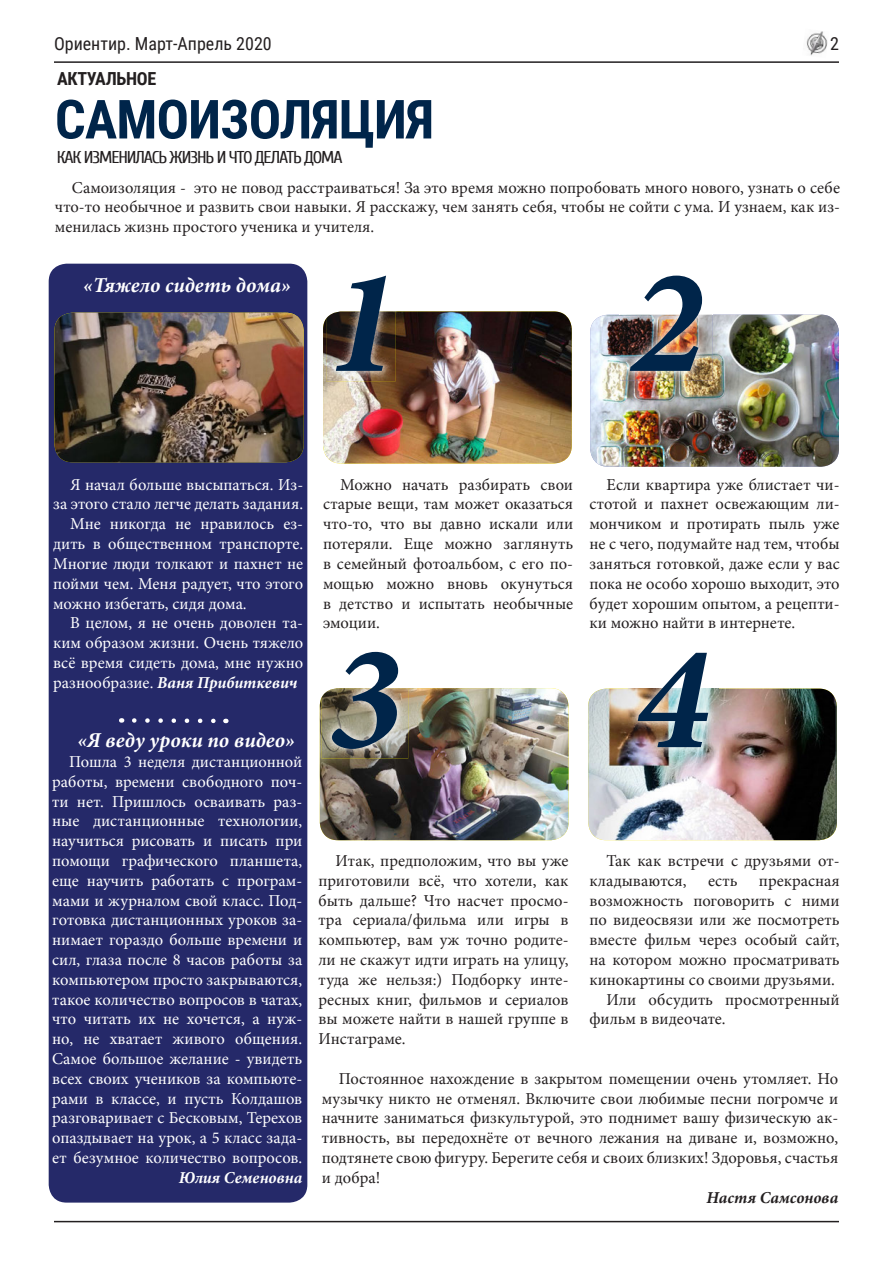
<style>
.page{position:relative;width:893px;height:1263px;background:#fff}
.page>*{position:absolute;margin:0;border:0;box-sizing:border-box;transform-origin:0 0}
.t1{font:italic 700 150px "Minion Pro";color:#00254a}
.t2{font:700 54px "Roboto Condensed";letter-spacing:-.015em;color:#00254a}
.t3{font:italic 700 21px "Minion Pro";color:#fff}
.t4{font:18px "Roboto Condensed";color:#231f20}
.t5{font:700 18px "Roboto Condensed";letter-spacing:-.015em;color:#231f20}
.t6{font:17.1px "Cuprum";letter-spacing:-.06em;color:#231f20;scale:1.05 1}
.t7{font:16.5px/19.8px "Minion Pro";color:#231f20;text-align:justify}
.t8{font:16.5px/19.8px "Minion Pro";color:#fff;text-align:justify}
.t9{font:italic 700 16.5px "Minion Pro";color:#fff}
.t10{font:italic 700 16.5px "Minion Pro";color:#231f20}
.s1{font-weight:400;font-style:normal}
</style>
<div class="page">
<hr style="left:54px;top:61px;width:785px;height:2px;background:#231f20">
<hr style="left:54px;top:1221px;width:785px;height:1px;background:#231f20">
<img style="left:806px;top:31px;width:22px;height:25px">
<div style="left:49px;top:264px;width:258px;height:938px;background:#252969;border-radius:18px"></div>
<img style="left:54px;top:313px;width:250px;height:149px">
<img style="left:323px;top:311px;width:249px;height:152px;border-radius:18px">
<img style="left:323px;top:319px;width:3px;height:62px">
<img style="left:326px;top:311px;width:70px;height:70px">
<img style="left:590px;top:315px;width:249px;height:152px">
<img style="left:320px;top:688px;width:249px;height:152px;border-radius:18px">
<img style="left:320px;top:697px;width:88px;height:127px">
<img style="left:588px;top:689px;width:249px;height:151px;border-radius:18px">
<img style="left:588px;top:689px;width:130px;height:151px">
<img style="left:620px;top:314px;width:92px;height:67px">
<img style="left:620px;top:315px;width:92px;height:1px">
<img style="left:322px;top:688px;width:86px;height:70px">
<img style="left:628px;top:688px;width:90px;height:69px">
<svg style="left:134px;top:718px;width:82px;height:5px"></svg>
<p class="t4" style="left:54px;top:31px;width:219px">Ориентир. Март-Апрель 2020</p>
<p class="t4" style="left:830px;top:31px;width:10px">2</p>
<p class="t5" style="left:57px;top:66px;width:101px">АКТУАЛЬНОЕ</p>
<h2 class="t2" style="left:55px;top:81px;width:381px">САМОИЗОЛЯЦИЯ</h2>
<p class="t6" style="left:57px;top:148px;width:274px">КАК ИЗМЕНИЛАСЬ ЖИЗНЬ И ЧТО ДЕЛАТЬ ДОМА</p>
<p class="t7" style="left:55px;top:178px;width:787px;text-indent:17px">Самоизоляция - это не повод расстраиваться! За это время можно попробовать много нового, узнать о себе что-то необычное и развить свои навыки. Я расскажу, чем занять себя, чтобы не сойти с ума. И узнаем, как из&shy;менилась жизнь простого ученика и учителя.</p>
<p class="t3" style="left:83px;top:270px;width:209px">«Тяжело сидеть дома»</p>
<h1 class="t1" style="left:326px;top:216px;width:76px">1</h1>
<h1 class="t1" style="left:629px;top:216px;width:76px">2</h1>
<p class="t8" style="left:70px;top:475px;width:235px">Я начал больше высыпаться. Из-</p>
<p class="t8" style="left:53px;top:494px;width:252px">за этого стало легче делать задания.</p>
<p class="t8" style="left:70px;top:514px;width:235px">Мне никогда не нравилось ез-</p>
<p class="t8" style="left:53px;top:534px;width:252px">дить в общественном транспорте.</p>
<p class="t8" style="left:53px;top:554px;width:252px">Многие люди толкают и пахнет не</p>
<p class="t8" style="left:53px;top:574px;width:252px">пойми чем. Меня радует, что этого</p>
<p class="t8" style="left:53px;top:593px;width:195px">можно избегать, сидя дома.</p>
<p class="t8" style="left:70px;top:613px;width:235px">В целом, я не очень доволен та-</p>
<p class="t8" style="left:53px;top:633px;width:252px">ким образом жизни. Очень тяжело</p>
<p class="t8" style="left:53px;top:653px;width:252px">всё время сидеть дома, мне нужно</p>
<p class="t9" style="left:53px;top:671px;width:246px"><span class="s1">разнообразие.</span> Ваня Прибиткевич</p>
<p class="t3" style="left:77px;top:726px;width:219px">«Я веду уроки по видео»</p>
<p class="t8" style="left:52px;top:752px;width:252px;text-indent:17px">Пошла 3 неделя дистанционной работы, времени свободного поч&shy;ти нет. Пришлось осваивать раз&shy;ные дистанционные технологии, научиться рисовать и писать при помощи графического планшета, еще научить работать с програм&shy;мами и журналом свой класс. Под&shy;готовка дистанционных уроков за&shy;нимает гораздо больше времени и сил, глаза после 8 часов работы за компьютером просто закрываются, такое количество вопросов в чатах, что читать их не хочется, а нуж&shy;но, не хватает живого общения.<br>Самое большое желание - увидеть всех своих учеников за компьюте&shy;рами в классе, и пусть Колдашов разговаривает с Бесковым, Терехов опаздывает на урок, а 5 класс зада&shy;ет безумное количество вопросов.</p>
<p class="t9" style="left:179px;top:1166px;width:125px">Юлия Семеновна</p>
<p class="t7" style="left:323px;top:475px;width:252px;text-indent:17px">Можно начать разбирать свои старые вещи, там может оказаться что-то, что вы давно искали или потеряли. Еще можно заглянуть в семейный фотоальбом, с его по&shy;мощью можно вновь окунуться в детство и испытать необычные эмоции.</p>
<p class="t7" style="left:590px;top:475px;width:252px;text-indent:17px">Если квартира уже блистает чи&shy;стотой и пахнет освежающим ли&shy;мончиком и протирать пыль уже не с чего, подумайте над тем, чтобы заняться готовкой, даже если у вас пока не особо хорошо выходит, это будет хорошим опытом, а рецепти&shy;ки можно найти в интернете.</p>
<h1 class="t1" style="left:328px;top:592px;width:76px">3</h1>
<h1 class="t1" style="left:635px;top:592px;width:76px">4</h1>
<p class="t7" style="left:318px;top:851px;width:252px;text-indent:17px">Итак, предположим, что вы уже приготовили всё, что хотели, как быть дальше? Что насчет просмо&shy;тра сериала/фильма или игры в компьютер, вам уж точно родите&shy;ли не скажут идти играть на улицу, туда же нельзя:) Подборку инте&shy;ресных книг, фильмов и сериалов вы можете найти в нашей группе в Инстаграме.</p>
<p class="t7" style="left:590px;top:851px;width:252px;text-indent:17px">Так как встречи с друзьями от&shy;кладываются,</p>
<p class="t7" style="left:708px;top:871px;width:31px">есть</p>
<p class="t7" style="left:759px;top:871px;width:82px">прекрасная</p>
<p class="t7" style="left:590px;top:890px;width:252px">возможность поговорить с ними</p>
<p class="t7" style="left:590px;top:910px;width:252px">по видеосвязи или же посмотреть</p>
<p class="t7" style="left:590px;top:930px;width:252px">вместе фильм через особый сайт,</p>
<p class="t7" style="left:590px;top:950px;width:252px">на котором можно просматривать</p>
<p class="t7" style="left:590px;top:970px;width:247px">кинокартины со своими друзьями.</p>
<p class="t7" style="left:607px;top:989px;width:235px">Или обсудить просмотренный</p>
<p class="t7" style="left:590px;top:1009px;width:138px">фильм в видеочате.</p>
<p class="t7" style="left:322px;top:1069px;width:518px;text-indent:17px">Постоянное нахождение в закрытом помещении очень утомляет. Но музычку никто не отменял. Включите свои любимые песни погромче и начните заниматься физкультурой, это поднимет вашу физическую ак&shy;тивность, вы передохнёте от вечного лежания на диване и, возможно, подтянете свою фигуру. Берегите себя и своих близких! Здоровья, счастья и добра!</p>
<p class="t10" style="left:706px;top:1185px;width:133px">Настя Самсонова</p>
</div>
